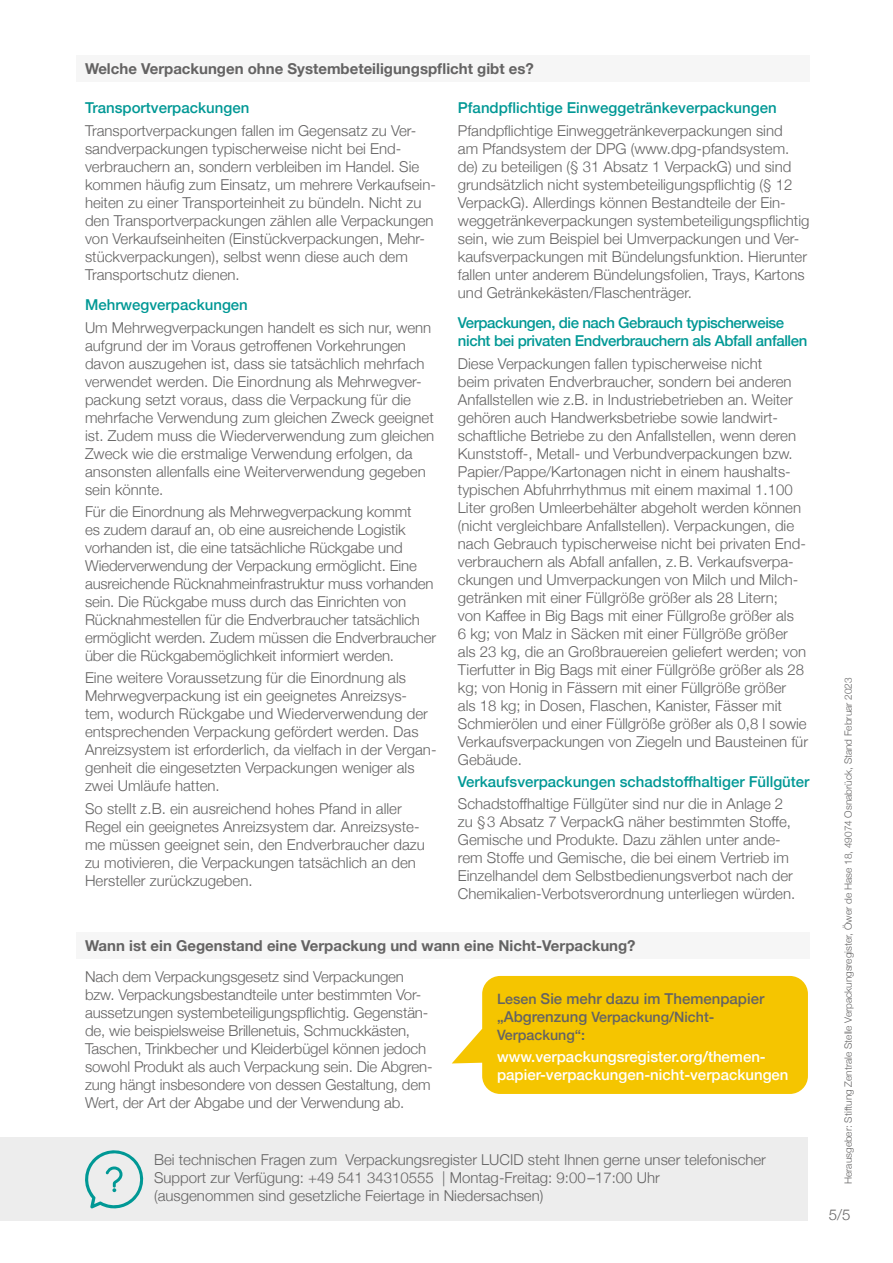
<style>
.page{position:relative;width:893px;height:1263px;background:#fff}
.page>*{position:absolute;margin:0;border:0;box-sizing:border-box;transform-origin:0 0}
.p_Wissen_zweispaltig{font:300 15px/18px "Helvetica Neue";color:#646363}
.Wissen__h3{font:700 15px "Helvetica Neue";color:#646363}
.Wissen_h4_zweispalti{font:500 15px/18px "Helvetica Neue";letter-spacing:-.025em;color:#009895}
.Wissen_h4_zweispalti-2{font:500 15px "Helvetica Neue";color:#009895}
.Wissen__Link{font:500 15px/18px "Helvetica Neue";color:#fff}
.Wissen__h4{font:500 15px "Helvetica Neue";color:#009895}
.Wissen__Lesen_Sie_me{font:500 15px "Helvetica Neue";color:#646363}
.Wissen__Lesen_Sie_me-2{font:500 14.25px/18px "Helvetica Neue";color:#646363}
.t1{font:300 10.05px "Helvetica Neue";color:#646363}
.s1{font-size:14.25px}
.s2{font-size:15px}
</style>
<div class="page">
<div style="left:77px;top:55px;width:732px;height:27px;background:#f6f6f6"></div>
<div style="left:77px;top:932px;width:732px;height:27px;background:#f6f6f6"></div>
<div style="left:0;top:1137px;width:808px;height:83px;background:#ededed"></div>
<svg style="left:85px;top:1150px;width:59px;height:59px"></svg>
<svg style="left:452px;top:976px;width:356px;height:118px;background:#f5c914"></svg>
<p class="Wissen__h3" style="left:85px;top:57px;width:450px">Welche Verpackungen ohne Systembeteiligungspflicht gibt es?</p>
<p class="Wissen_h4_zweispalti-2" style="left:85px;top:96px;width:166px">Transportverpackungen</p>
<p class="p_Wissen_zweispaltig" style="left:85px;top:120px;width:352px">Transportverpackungen fallen im Gegensatz zu Ver&shy;sandverpackungen typischerweise nicht bei End&shy;verbrauchern an, sondern verbleiben im Handel. Sie kommen häufig zum Einsatz, um mehrere Verkaufsein&shy;heiten zu einer Transporteinheit zu bündeln. Nicht zu den Transportverpackungen zählen alle Verpackungen von Verkaufseinheiten (Einstückverpackungen, Mehr&shy;stückverpackungen), selbst wenn diese auch dem Transportschutz dienen.</p>
<p class="Wissen_h4_zweispalti-2" style="left:85px;top:293px;width:164px">Mehrwegverpackungen</p>
<p class="p_Wissen_zweispaltig" style="left:85px;top:317px;width:351px">Um Mehrwegverpackungen handelt es sich nur, wenn aufgrund der im Voraus getroffenen Vorkehrungen davon auszugehen ist, dass sie tatsächlich mehrfach verwendet werden. Die Einordnung als Mehrwegver&shy;packung setzt voraus, dass die Verpackung für die mehrfache Verwendung zum gleichen Zweck geeignet ist. Zudem muss die Wiederverwendung zum gleichen Zweck wie die erstmalige Verwendung erfolgen, da ansonsten allenfalls eine Weiterverwendung gegeben sein könnte.</p>
<p class="p_Wissen_zweispaltig" style="left:85px;top:501px;width:353px">Für die Einordnung als Mehrwegverpackung kommt<br>es zudem darauf an, ob eine ausreichende Logistik vorhanden ist, die eine tatsächliche Rückgabe und Wiederverwendung der Verpackung ermöglicht. Eine ausreichende Rücknahmeinfrastruktur muss vorhanden sein. Die Rückgabe muss durch das Einrichten von Rücknahmestellen für die Endverbraucher tatsächlich ermöglicht werden. Zudem müssen die Endverbraucher über die Rückgabemöglichkeit informiert werden.</p>
<p class="p_Wissen_zweispaltig" style="left:85px;top:668px;width:353px">Eine weitere Voraussetzung für die Einordnung als Mehrwegverpackung ist ein geeignetes Anreizsys&shy;tem, wodurch Rückgabe und Wiederverwendung der entsprechenden Verpackung gefördert werden. Das Anreizsystem ist erforderlich, da vielfach in der Vergan&shy;genheit die eingesetzten Verpackungen weniger als zwei Umläufe hatten.</p>
<p class="p_Wissen_zweispaltig" style="left:85px;top:798px;width:341px">So stellt z.B. ein ausreichend hohes Pfand in aller Regel ein geeignetes Anreizsystem dar. Anreizsyste&shy;me müssen geeignet sein, den Endverbraucher dazu zu motivieren, die Verpackungen tatsächlich an den Hersteller zurückzugeben.</p>
<p class="Wissen_h4_zweispalti-2" style="left:458px;top:96px;width:320px">Pfandpflichtige Einweggetränkeverpackungen</p>
<p class="p_Wissen_zweispaltig" style="left:458px;top:120px;width:353px">Pfandpflichtige Einweggetränkeverpackungen sind<br>am Pfandsystem der DPG (www.dpg-pfandsystem. de) zu beteiligen (§ 31 Absatz 1 VerpackG) und sind grundsätzlich nicht systembeteiligungspflichtig (§ 12<br>VerpackG). Allerdings können Bestandteile der Ein&shy;weggetränkeverpackungen systembeteiligungspflichtig sein, wie zum Beispiel bei Umverpackungen und Ver&shy;kaufsverpackungen mit Bündelungsfunktion. Hierunter fallen unter anderem Bündelungsfolien, Trays, Kartons und Getränkekästen/Flaschenträger.</p>
<p class="Wissen_h4_zweispalti" style="left:458px;top:313px;width:351px">Verpackungen, die nach Gebrauch typischerweise nicht bei privaten Endverbrauchern als Abfall anfallen</p>
<p class="p_Wissen_zweispaltig" style="left:458px;top:353px;width:352px">Diese Verpackungen fallen typischerweise nicht<br>beim privaten Endverbraucher, sondern bei anderen Anfallstellen wie z.B. in Industriebetrieben an. Weiter gehören auch Handwerksbetriebe sowie landwirt&shy;schaftliche Betriebe zu den Anfallstellen, wenn deren Kunststoff-, Metall- und Verbundverpackungen bzw.<br>Papier/Pappe/Kartonagen nicht in einem haushalts&shy;typischen Abfuhrrhythmus mit einem maximal 1.100<br>Liter großen Umleerbehälter abgeholt werden können (nicht vergleichbare Anfallstellen). Verpackungen, die nach Gebrauch typischerweise nicht bei privaten End&shy;verbrauchern als Abfall anfallen, z.B. Verkaufsverpa&shy;ckungen und Umverpackungen von Milch und Milch&shy;getränken mit einer Füllgröße größer als 28 Litern;<br>von Kaffee in Big Bags mit einer Füllgroße größer als<br>6 kg; von Malz in Säcken mit einer Füllgröße größer als 23 kg, die an Großbrauereien geliefert werden; von Tierfutter in Big Bags mit einer Füllgröße größer als 28 kg; von Honig in Fässern mit einer Füllgröße größer<br>als 18 kg; in Dosen, Flaschen, Kanister, Fässer mit Schmierölen und einer Füllgröße größer als 0,8 l sowie Verkaufsverpackungen von Ziegeln und Bausteinen für Gebäude.</p>
<p class="Wissen__h4" style="left:458px;top:770px;width:353px">Verkaufsverpackungen schadstoffhaltiger Füllgüter</p>
<p class="p_Wissen_zweispaltig" style="left:458px;top:794px;width:339px">Schadstoffhaltige Füllgüter sind nur die in Anlage 2 zu §3 Absatz 7 VerpackG näher bestimmten Stoffe, Gemische und Produkte. Dazu zählen unter ande&shy;rem Stoffe und Gemische, die bei einem Vertrieb im Einzelhandel dem Selbstbedienungsverbot nach der Chemikalien-Verbotsverordnung unterliegen würden.</p>
<p class="Wissen__h3" style="left:85px;top:934px;width:552px">Wann ist ein Gegenstand eine Verpackung und wann eine Nicht-Verpackung?</p>
<p class="p_Wissen_zweispaltig" style="left:85px;top:967px;width:349px">Nach dem Verpackungsgesetz sind Verpackungen bzw. Verpackungsbestandteile unter bestimmten Vor&shy;aussetzungen systembeteiligungspflichtig. Gegenstän&shy;de, wie beispielsweise Brillenetuis, Schmuckkästen, Taschen, Trinkbecher und Kleiderbügel können jedoch sowohl Produkt als auch Verpackung sein. Die Abgren&shy;zung hängt insbesondere von dessen Gestaltung, dem Wert, der Art der Abgabe und der Verwendung ab.</p>
<p class="Wissen__Lesen_Sie_me" style="left:497px;top:986px;width:269px"><span class="s1">Lesen</span> Sie mehr dazu im Themenpapier</p>
<p class="Wissen__Lesen_Sie_me-2" style="left:497px;top:1006px;width:219px"><span class="s2">„Abgrenzung</span> Verpackung/Nicht-<br>Verpackung“:</p>
<p class="Wissen__Link" style="left:497px;top:1046px;width:293px">www.verpackungsregister.org/themen&shy;papier-verpackungen-nicht-verpackungen</p>
<p class="p_Wissen_zweispaltig" style="left:154px;top:1149px;width:613px">Bei technischen Fragen zum Verpackungsregister LUCID steht Ihnen gerne unser telefonischer<br>Support zur Verfügung: +49 541 34310555 | Montag-Freitag: 9:00–17:00 Uhr<br>(ausgenommen sind gesetzliche Feiertage in Niedersachsen)</p>
<p class="t1" style="left:840px;top:1184px;width:508px;rotate:-90deg">Herausgeber: Stiftung Zentrale Stelle Verpackungsregister, Öwer de Hase 18, 49074 Osnabrück, Stand Februar 2023</p>
<p class="p_Wissen_zweispaltig" style="left:829px;top:1205px;width:23px">5/5</p>
</div>
